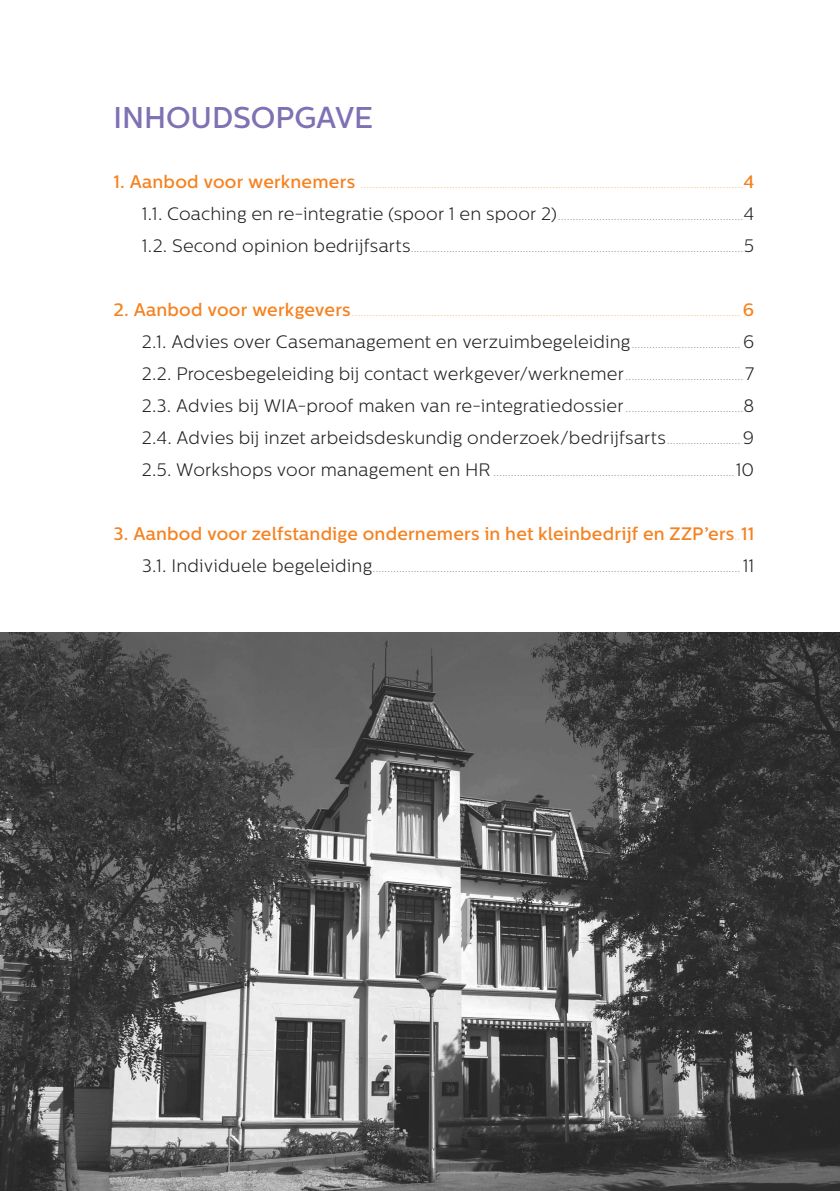
<style>
.page{position:relative;width:840px;height:1191px;background:#fff}
.page>*{position:absolute;margin:0;border:0;box-sizing:border-box;transform-origin:0 0}
.hoofdstuktitl{font:500 30px "Centrale Sans";letter-spacing:-.005em;color:#7f71b3}
.t1{font:300 18px "Centrale Sans";letter-spacing:.005em;color:#231f20}
.t2{font:500 18px "Centrale Sans";letter-spacing:.01em;color:#f58220}
.t3{font:300 12px "Centrale Sans";color:#939598}
.t4{font:300 12px "Centrale Sans";color:#fbbb85}
.s1{font-weight:500;font-size:18px;color:#f58220}
.s2{font-size:18px;color:#231f20}
.s3{font-size:12px;color:#939598}
.s4{font-weight:300;font-size:12px;color:#fbbb85}
</style>
<div class="page">
<img style="left:0;top:632px;width:839px;height:559px">
<p class="hoofdstuktitl" style="left:113px;top:100px;width:261px">INHOUDSOPGAVE</p>
<p class="t4" style="left:113px;top:177px;width:642px"><span class="s1">1. Aanbod voor werknemers</span> ..................................................................................................................................<span class="s1">4</span></p>
<p class="t3" style="left:142px;top:209px;width:613px"><span class="s2">1.1. Coaching en re-integratie (spoor 1 en spoor 2)</span>...............................................................<span class="s2">4</span></p>
<p class="t3" style="left:142px;top:241px;width:613px"><span class="s2">1.2. Second opinion bedrijfsarts</span>.................................................................................................................<span class="s2">5</span></p>
<p class="t4" style="left:113px;top:305px;width:642px"><span class="s1">2. Aanbod voor werkgevers</span>.................................................................................................................................... <span class="s1">6</span></p>
<p class="t1" style="left:142px;top:332px;width:613px">2.1. Advies over Casemanagement en verzuimbegeleiding<span class="s3">.....................................</span> 6</p>
<p class="t1" style="left:142px;top:364px;width:613px">2.2. Procesbegeleiding bij contact werkgever/werknemer<span class="s3">........................................</span>7</p>
<p class="t1" style="left:142px;top:396px;width:613px">2.3. Advies bij WIA-proof maken van re-integratiedossier <span class="s3">........................................</span>8</p>
<p class="t1" style="left:142px;top:428px;width:613px">2.4. Advies bij inzet arbeidsdeskundig onderzoek/bedrijfsarts<span class="s3">.........................</span> 9</p>
<p class="t3" style="left:142px;top:465px;width:613px"><span class="s2">2.5. Workshops voor management en HR</span> ..................................................................................<span class="s2">10</span></p>
<p class="t2" style="left:113px;top:523px;width:641px">3. Aanbod voor zelfstandige ondernemers in het kleinbedrijf en ZZP’ers<span class="s4">..</span>11</p>
<p class="t3" style="left:142px;top:561px;width:613px"><span class="s2">3.1. Individuele begeleiding</span>............................................................................................................................. <span class="s2">11</span></p>
</div>
